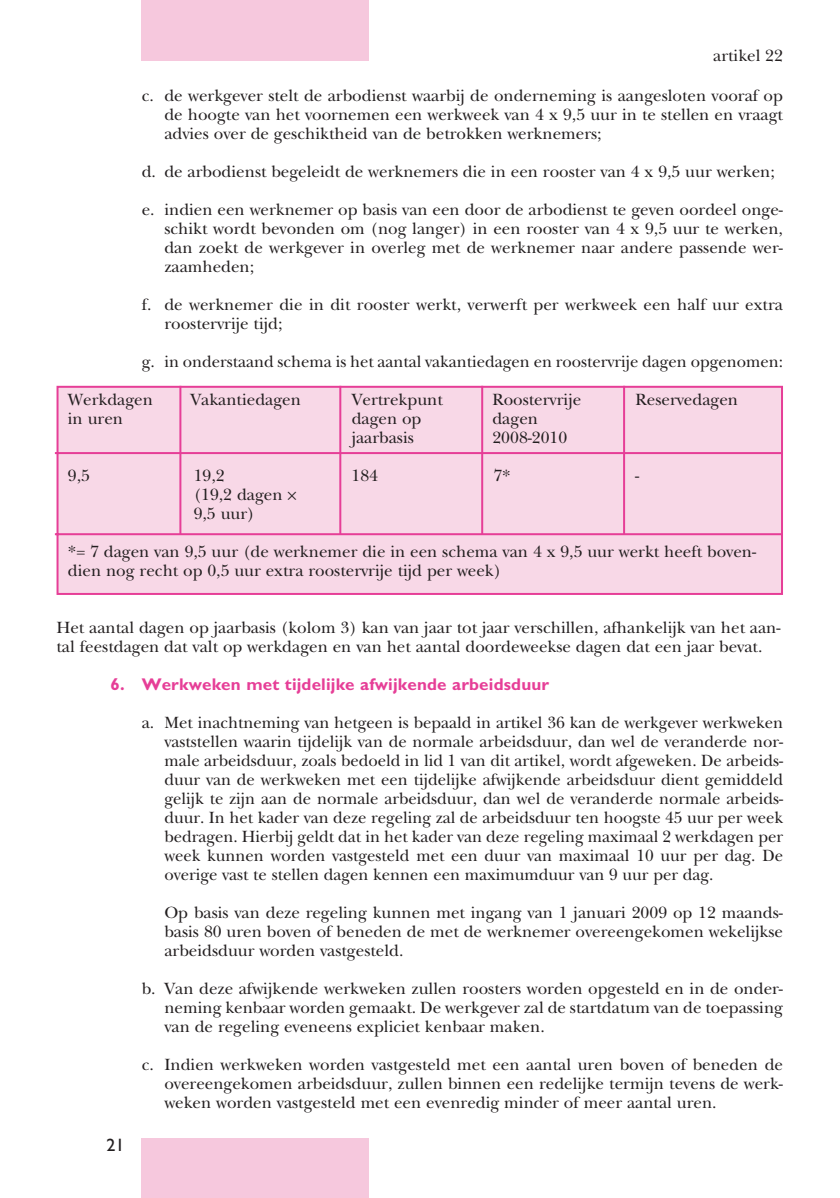
<style>
.page{position:relative;width:840px;height:1198px;background:#fff}
.page>*{position:absolute;margin:0;border:0;box-sizing:border-box;transform-origin:0 0}
.t1{font:18px "Gill Sans";color:#231f20}
.t2{font:17px/19px "New Baskerville";color:#231f20}
.t3{font:700 17px "Gill Sans";letter-spacing:.01em;color:#e63e97}
</style>
<div class="page">
<div style="left:142px;top:0;width:226px;height:61px;background:#f6c8dd"></div>
<div style="left:142px;top:1138px;width:226px;height:59px;background:#f6c8dd"></div>
<div style="left:54px;top:385px;width:729px;height:210px;background:#f8d8e7"></div>
<hr style="left:179px;top:386px;width:2px;height:148px;background:#e63e97">
<hr style="left:339px;top:386px;width:2px;height:148px;background:#e63e97">
<hr style="left:481px;top:386px;width:2px;height:148px;background:#e63e97">
<hr style="left:622px;top:386px;width:2px;height:148px;background:#e63e97">
<p class="t2" style="left:712px;top:47px;width:71px">artikel 22</p>
<p class="t2" style="left:164px;top:87px;width:619px;text-align:justify;text-indent:-23px">c. de werkgever stelt de arbodienst waarbij de onderneming is aangesloten vooraf op de hoogte van het voornemen een werkweek van 4 x 9,5 uur in te stellen en vraagt advies over de geschiktheid van de betrokken werknemers;</p>
<p class="t2" style="left:142px;top:163px;width:634px">d. de arbodienst begeleidt de werknemers die in een rooster van 4 x 9,5 uur werken;</p>
<p class="t2" style="left:164px;top:201px;width:620px;text-align:justify;text-indent:-23px">e. indien een werknemer op basis van een door de arbodienst te geven oordeel onge&shy;schikt wordt bevonden om (nog langer) in een rooster van 4 x 9,5 uur te werken, dan zoekt de werkgever in overleg met de werknemer naar andere passende wer&shy;zaamheden;</p>
<p class="t2" style="left:164px;top:296px;width:619px;text-indent:-23px">f. de werknemer die in dit rooster werkt, verwerft per werkweek een half uur extra roostervrije tijd;</p>
<p class="t2" style="left:142px;top:353px;width:642px">g. in onderstaand schema is het aantal vakantiedagen en roostervrije dagen opgenomen:</p>
<p class="t2" style="left:68px;top:391px;width:86px">Werkdagen in uren</p>
<p class="t2" style="left:190px;top:391px;width:112px">Vakantiedagen</p>
<p class="t2" style="left:351px;top:391px;width:93px">Vertrekpunt dagen op jaarbasis</p>
<p class="t2" style="left:492px;top:391px;width:90px">Roostervrije dagen<br>2008-2010</p>
<p class="t2" style="left:635px;top:391px;width:104px">Reservedagen</p>
<p class="t2" style="left:68px;top:467px;width:24px">9,5</p>
<p class="t2" style="left:194px;top:467px;width:104px">19,2<br>(19,2 dagen ✕<br>9,5 uur)</p>
<p class="t2" style="left:351px;top:467px;width:28px">184</p>
<p class="t2" style="left:493px;top:467px;width:19px">7*</p>
<p class="t2" style="left:635px;top:467px;width:6px">-</p>
<p class="t2" style="left:68px;top:543px;width:689px">*= 7 dagen van 9,5 uur (de werknemer die in een schema van 4 x 9,5 uur werkt heeft boven&shy;dien nog recht op 0,5 uur extra roostervrije tijd per week)</p>
<p class="t2" style="left:56px;top:619px;width:725px">Het aantal dagen op jaarbasis (kolom 3) kan van jaar tot jaar verschillen, afhankelijk van het aan&shy;tal feestdagen dat valt op werkdagen en van het aantal doordeweekse dagen dat een jaar bevat.</p>
<p class="t3" style="left:110px;top:677px;width:440px">6. Werkweken met tijdelijke afwijkende arbeidsduur</p>
<p class="t2" style="left:164px;top:714px;width:620px;text-align:justify;text-indent:-23px">a. Met inachtneming van hetgeen is bepaald in artikel 36 kan de werkgever werkweken vaststellen waarin tijdelijk van de normale arbeidsduur, dan wel de veranderde nor&shy;male arbeidsduur, zoals bedoeld in lid 1 van dit artikel, wordt afgeweken. De arbeids&shy;duur van de werkweken met een tijdelijke afwijkende arbeidsduur dient gemiddeld gelijk te zijn aan de normale arbeidsduur, dan wel de veranderde normale arbeids&shy;duur. In het kader van deze regeling zal de arbeidsduur ten hoogste 45 uur per week bedragen. Hierbij geldt dat in het kader van deze regeling maximaal 2 werkdagen per week kunnen worden vastgesteld met een duur van maximaal 10 uur per dag. De overige vast te stellen dagen kennen een maximumduur van 9 uur per dag.</p>
<p class="t2" style="left:164px;top:904px;width:619px;text-align:justify">Op basis van deze regeling kunnen met ingang van 1 januari 2009 op 12 maands&shy;basis 80 uren boven of beneden de met de werknemer overeengekomen wekelijkse arbeidsduur worden vastgesteld.</p>
<p class="t2" style="left:164px;top:980px;width:620px;text-align:justify;text-indent:-23px">b. Van deze afwijkende werkweken zullen roosters worden opgesteld en in de onder&shy;neming kenbaar worden gemaakt. De werkgever zal de startdatum van de toepassing van de regeling eveneens expliciet kenbaar maken.</p>
<p class="t2" style="left:164px;top:1056px;width:620px;text-align:justify;text-indent:-23px">c. Indien werkweken worden vastgesteld met een aantal uren boven of beneden de overeengekomen arbeidsduur, zullen binnen een redelijke termijn tevens de werk&shy;weken worden vastgesteld met een evenredig minder of meer aantal uren.</p>
<p class="t1" style="left:107px;top:1137px;width:19px">21</p>
</div>
